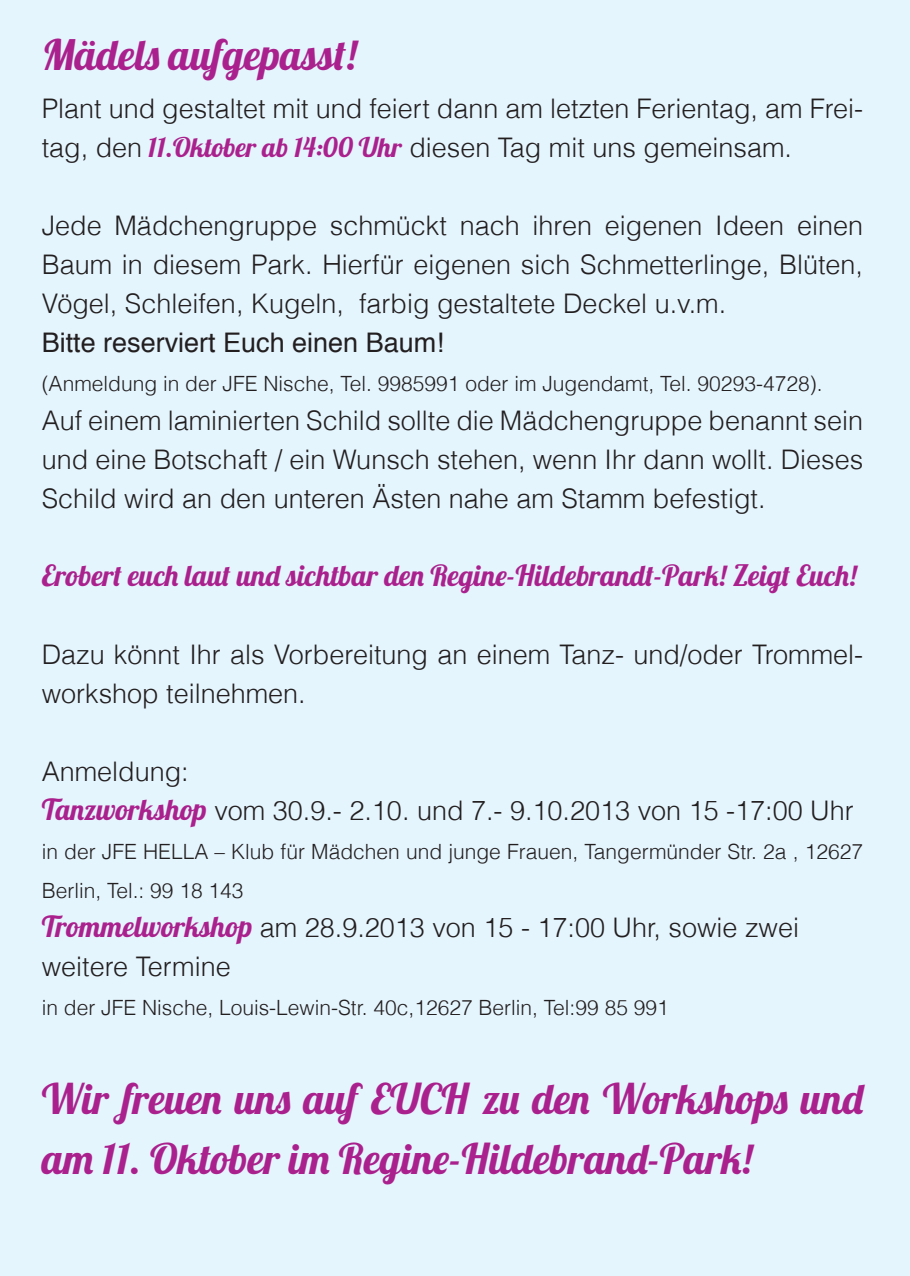
<style>
.page{position:relative;width:910px;height:1276px;background:#e5f5fd}
.page>*{position:absolute;margin:0;border:0;box-sizing:border-box;transform-origin:0 0}
.t1{font:42px/60px "Lobster 1.4";color:#aa218e}
.t2{font:29.1px "Lobster 1.4";color:#aa218e}
.t3{font:300 27px/39px "Helvetica";color:#231f20}
.t4{font:27px "Helvetica";color:#231f20}
.t5{font:300 21px/39px "Helvetica";color:#231f20}
.s1{font-family:"Lobster 1.4";font-weight:400;color:#aa218e}
.s2{font-family:"Lobster 1.4";font-weight:400;font-size:29.1px;color:#aa218e}
</style>
<div class="page">
<h1 class="t1" style="left:42px;top:24px;width:317px">Mädels aufgepasst!</h1>
<p class="t3" style="left:42px;top:87px;width:823px">Plant und gestaltet mit und feiert dann am letzten Ferientag, am Frei&shy;tag, den <span class="s1">11.Oktober ab 14:00 Uhr</span> diesen Tag mit uns gemeinsam.</p>
<p class="t3" style="left:42px;top:204px;width:823px;text-align:justify">Jede Mädchengruppe schmückt nach ihren eigenen Ideen einen Baum in diesem Park. Hierfür eigenen sich Schmetterlinge, Blüten, Vögel, Schleifen, Kugeln, farbig gestaltete Deckel u.v.m.</p>
<p class="t4" style="left:42px;top:321px;width:404px">Bitte reserviert Euch einen Baum!</p>
<p class="t5" style="left:42px;top:363px;width:782px">(Anmeldung in der JFE Nische, Tel. 9985991 oder im Jugendamt, Tel. 90293-4728).</p>
<p class="t3" style="left:42px;top:399px;width:823px;text-align:justify">Auf einem laminierten Schild sollte die Mädchengruppe benannt sein und eine Botschaft / ein Wunsch stehen, wenn Ihr dann wollt. Dieses Schild wird an den unteren Ästen nahe am Stamm befestigt.</p>
<p class="t2" style="left:42px;top:557px;width:816px">Erobert euch laut und sichtbar den Regine-Hildebrandt-Park! Zeigt Euch!</p>
<p class="t3" style="left:42px;top:633px;width:823px">Dazu könnt Ihr als Vorbereitung an einem Tanz- und/oder Trommel&shy;workshop teilnehmen.</p>
<p class="t3" style="left:42px;top:750px;width:814px">Anmeldung:<br><span class="s2">Tanzworkshop</span> vom 30.9.- 2.10. und 7.- 9.10.2013 von 15 -17:00 Uhr</p>
<p class="t5" style="left:42px;top:831px;width:823px">in der JFE HELLA – Klub für Mädchen und junge Frauen, Tangermünder Str. 2a , 12627<br>Berlin, Tel.: 99 18 143</p>
<p class="t3" style="left:42px;top:906px;width:759px"><span class="s2">Trommelworkshop</span> am 28.9.2013 von 15 - 17:00 Uhr, sowie zwei weitere Termine</p>
<p class="t5" style="left:42px;top:987px;width:629px">in der JFE Nische, Louis-Lewin-Str. 40c,12627 Berlin, Tel:99 85 991</p>
<h1 class="t1" style="left:42px;top:1068px;width:823px">Wir freuen uns auf EUCH zu den Workshops und am 11. Oktober im Regine-Hildebrand-Park!</h1>
</div>
